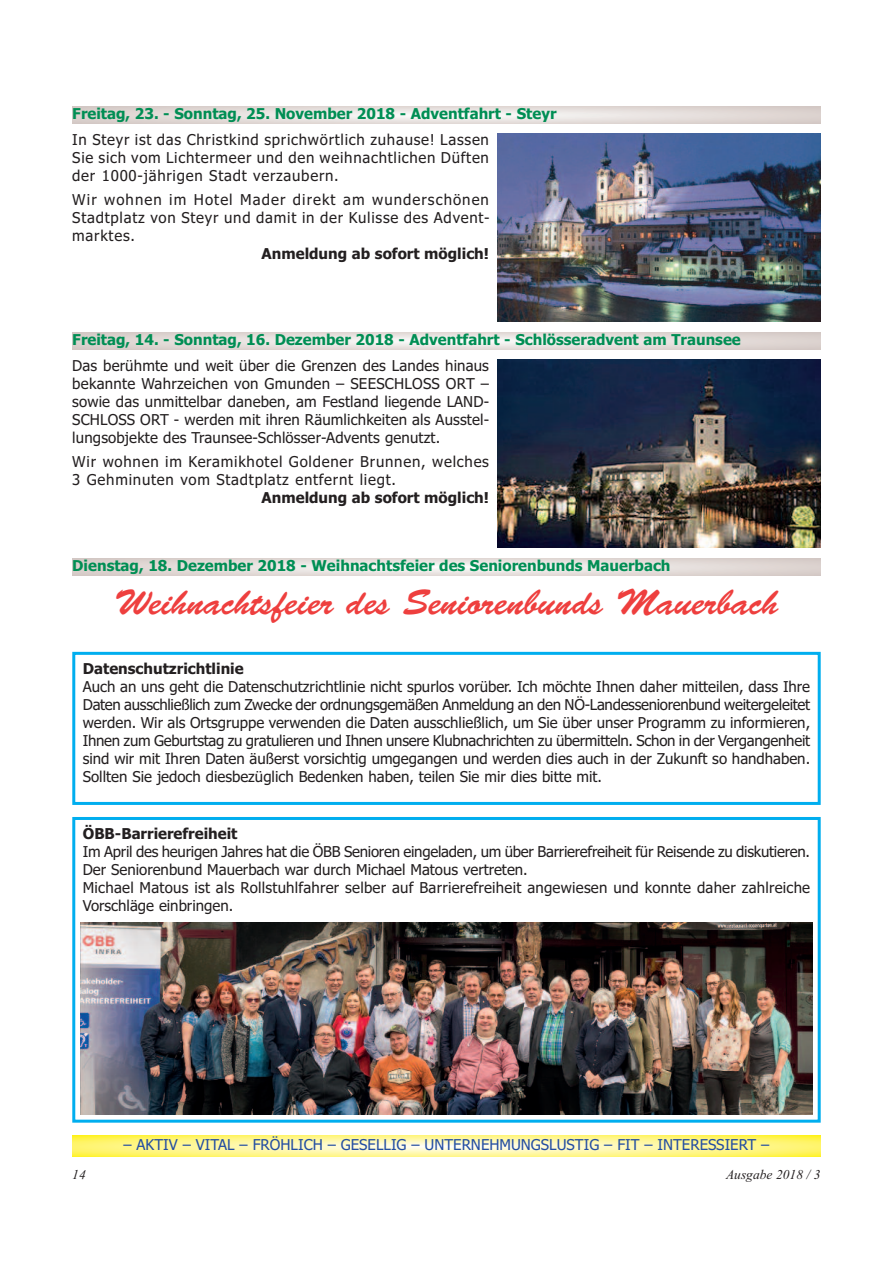
<style>
.page{position:relative;width:893px;height:1263px;background:#fff}
.page>*{position:absolute;margin:0;border:0;box-sizing:border-box;transform-origin:0 0}
.t1{font:36px "Brush Script Std";color:#ee3f3e}
.t2{font:15px/18px "Tahoma";letter-spacing:.01em;color:#231f20;text-align:justify}
.t3{font:700 15px "Tahoma";color:#008e54}
.t4{font:700 15px "Tahoma";color:#231f20}
.t5{font:15px/18px "Tahoma";letter-spacing:.05em;color:#231f20}
.t6{font:15px "Tahoma";color:#244ea1}
.t7{font:italic 13.5px "Times New Roman";color:#231f20}
</style>
<div class="page">
<svg style="left:72px;top:1135px;width:749px;height:22px;background:#fff693"></svg>
<div style="left:72px;top:652px;width:749px;height:153px;border:3px solid #00aeef"></div>
<div style="left:72px;top:817px;width:749px;height:306px;border:3px solid #00aeef"></div>
<svg style="left:72px;top:106px;width:749px;height:17px;background:#e4dddb"></svg>
<svg style="left:72px;top:332px;width:749px;height:17px;background:#e4dedb"></svg>
<img style="left:497px;top:134px;width:324px;height:188px">
<img style="left:497px;top:359px;width:324px;height:189px">
<svg style="left:72px;top:558px;width:749px;height:17px;background:#e5dedb"></svg>
<img style="left:81px;top:923px;width:731px;height:192px">
<p class="t3" style="left:72px;top:105px;width:486px">Freitag, 23. - Sonntag, 25. November 2018 - Adventfahrt - Steyr</p>
<p class="t2" style="left:72px;top:131px;width:418px">In Steyr ist das Christkind sprichwörtlich zuhause! Lassen Sie sich vom Lichtermeer und den weihnachtlichen Düften der 1000-jährigen Stadt verzaubern.</p>
<p class="t2" style="left:72px;top:191px;width:419px">Wir wohnen im Hotel Mader direkt am wunderschönen Stadtplatz von Steyr und damit in der Kulisse des Advent&shy;marktes.</p>
<p class="t4" style="left:262px;top:245px;width:229px">Anmeldung ab sofort möglich!</p>
<p class="t3" style="left:72px;top:331px;width:670px">Freitag, 14. - Sonntag, 16. Dezember 2018 - Adventfahrt - Schlösseradvent am Traunsee</p>
<p class="t2" style="left:72px;top:357px;width:418px">Das berühmte und weit über die Grenzen des Landes hinaus bekannte Wahrzeichen von Gmunden – SEESCHLOSS ORT – sowie das unmittelbar daneben, am Festland liegende LAND-SCHLOSS ORT - werden mit ihren Räumlichkeiten als Ausstel&shy;lungsobjekte des Traunsee-Schlösser-Advents genutzt.</p>
<p class="t5" style="left:72px;top:453px;width:418px">Wir wohnen im Keramikhotel Goldener Brunnen, welches<br>3 Gehminuten vom Stadtplatz entfernt liegt.</p>
<p class="t4" style="left:262px;top:489px;width:229px">Anmeldung ab sofort möglich!</p>
<p class="t3" style="left:72px;top:557px;width:600px">Dienstag, 18. Dezember 2018 - Weihnachtsfeier des Seniorenbunds Mauerbach</p>
<h1 class="t1" style="left:115px;top:590px;width:665px">Weihnachtsfeier des Seniorenbunds Mauerbach</h1>
<p class="t4" style="left:83px;top:660px;width:162px">Datenschutzrichtlinie</p>
<p class="t2" style="left:83px;top:678px;width:729px">Auch an uns geht die Datenschutzrichtlinie nicht spurlos vorüber. Ich möchte Ihnen daher mitteilen, dass Ihre Daten ausschließlich zum Zwecke der ordnungsgemäßen Anmeldung an den NÖ-Landesseniorenbund weitergeleitet werden. Wir als Ortsgruppe verwenden die Daten ausschließlich, um Sie über unser Programm zu informieren, Ihnen zum Geburtstag zu gratulieren und Ihnen unsere Klubnachrichten zu übermitteln. Schon in der Vergangenheit sind wir mit Ihren Daten äußerst vorsichtig umgegangen und werden dies auch in der Zukunft so handhaben.<br>Sollten Sie jedoch diesbezüglich Bedenken haben, teilen Sie mir dies bitte mit.</p>
<p class="t4" style="left:83px;top:825px;width:156px">ÖBB-Barrierefreiheit</p>
<p class="t2" style="left:83px;top:843px;width:729px;text-align:left">Im April des heurigen Jahres hat die ÖBB Senioren eingeladen, um über Barrierefreiheit für Reisende zu diskutieren.<br>Der Seniorenbund Mauerbach war durch Michael Matous vertreten.<br>Michael Matous ist als Rollstuhlfahrer selber auf Barrierefreiheit angewiesen und konnte daher zahlreiche Vorschläge einbringen.</p>
<p class="t6" style="left:124px;top:1136px;width:647px">– AKTIV – VITAL – FRÖHLICH – GESELLIG – UNTERNEHMUNGSLUSTIG – FIT – INTERESSIERT –</p>
<p class="t7" style="left:72px;top:1166px;width:15px">14</p>
<p class="t7" style="left:726px;top:1166px;width:96px">Ausgabe 2018 / 3</p>
</div>
